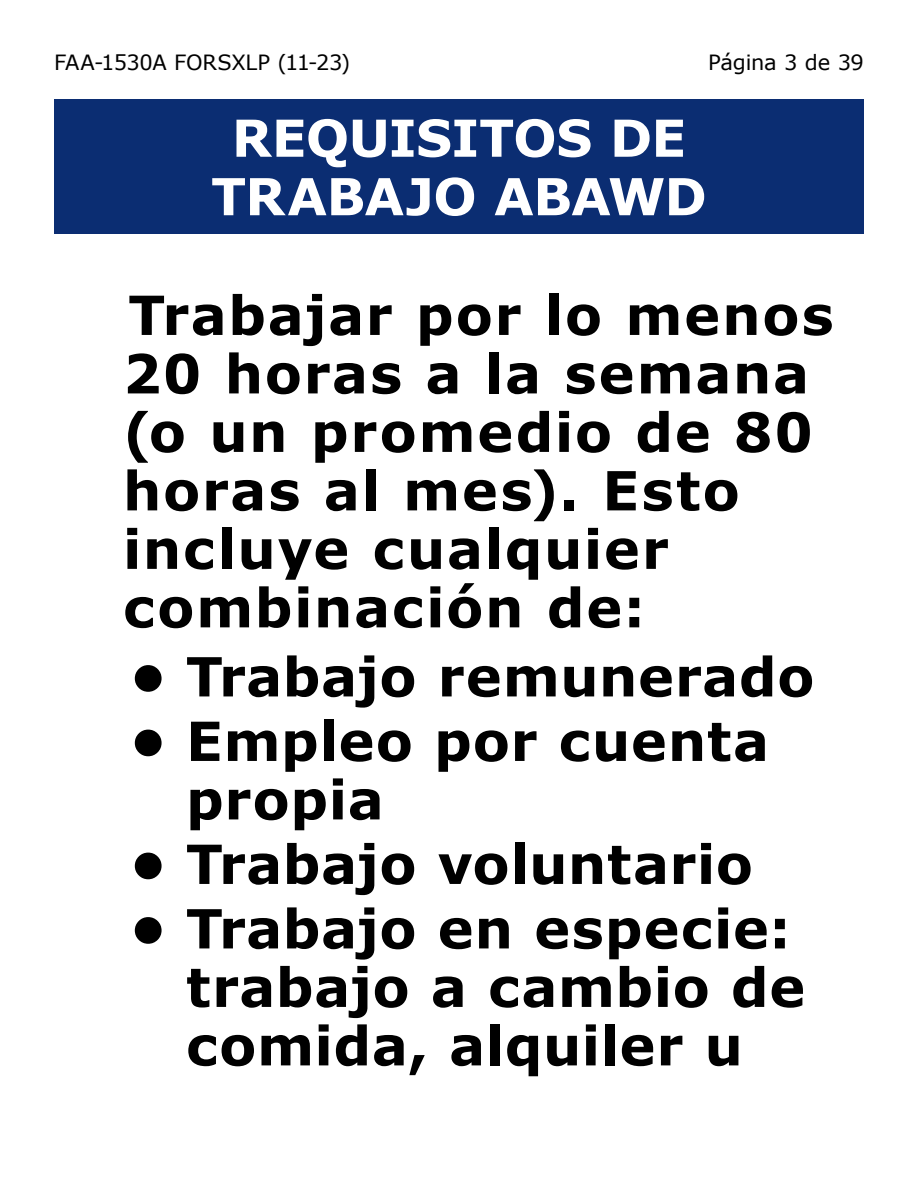
<style>
.page{position:relative;width:918px;height:1188px;background:#fff}
.page>*{position:absolute;margin:0;border:0;box-sizing:border-box;transform-origin:0 0}
.t1{font:700 54px/58.5px "Verdana";letter-spacing:.025em;color:#000}
.t2{font:700 54px "Verdana";letter-spacing:.005em;color:#000}
.t3{font:700 51px/58.5px "Verdana";letter-spacing:-.015em;color:#fff;text-align:center}
.t4{font:21px "Verdana";letter-spacing:-.015em;color:#000}
</style>
<div class="page">
<div style="left:54px;top:99px;width:810px;height:135px;background:#0b2d72"></div>
<p class="t4" style="left:54px;top:48px;width:298px">FAA-1530A FORSXLP (11-23)</p>
<p class="t4" style="left:708px;top:48px;width:157px">Página 3 de 39</p>
<p class="t3" style="left:211px;top:108px;width:497px">REQUISITOS DE<br>TRABAJO ABAWD</p>
<p class="t1" style="left:123px;top:285px;width:712px">Trabajar por lo menos<br>20 horas a la semana (o un promedio de 80 horas al mes). Esto incluye cualquier combinación de:</p>
<p class="t1" style="left:129px;top:646px;width:687px">• Trabajo remunerado</p>
<p class="t1" style="left:186px;top:711px;width:585px;text-indent:-57px">• Empleo por cuenta propia</p>
<p class="t2" style="left:129px;top:826px;width:625px">• Trabajo voluntario</p>
<p class="t1" style="left:186px;top:898px;width:621px;text-indent:-57px">• Trabajo en especie: trabajo a cambio de comida, alquiler u</p>
</div>
